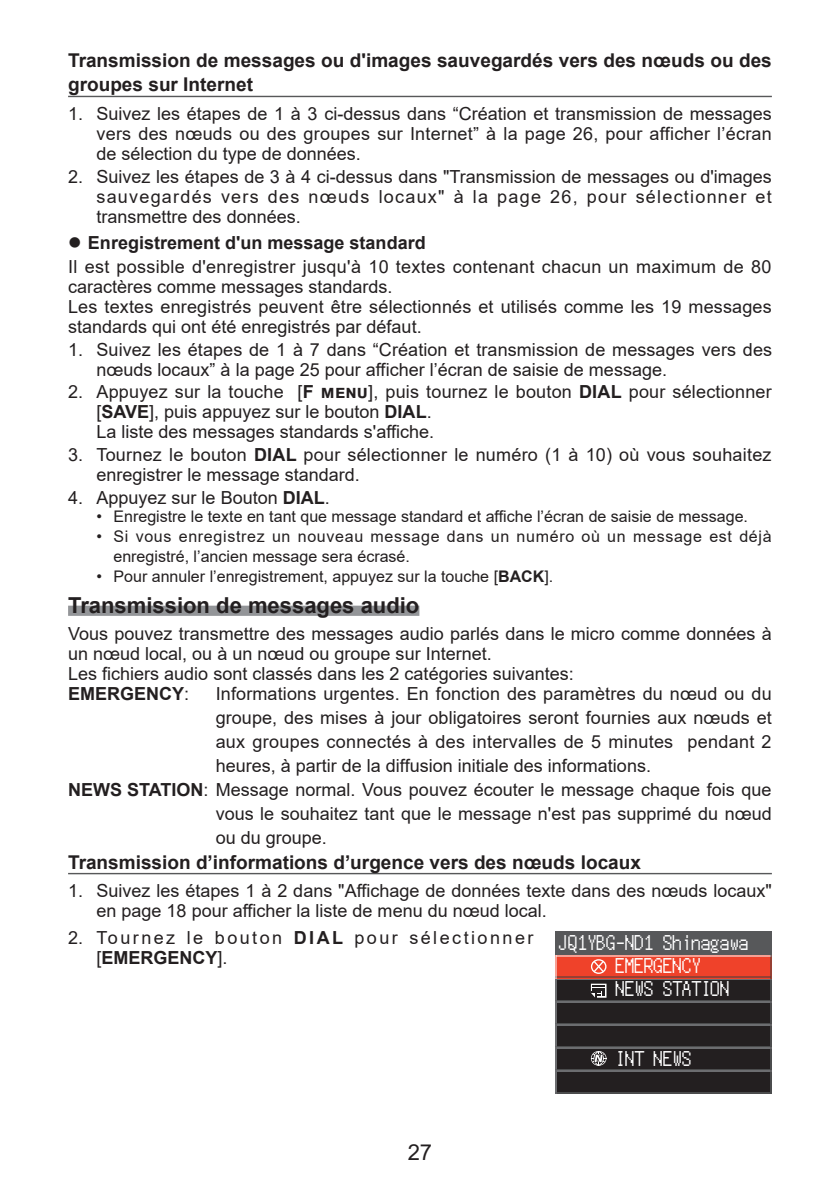
<style>
.page{position:relative;width:840px;height:1191px;background:#fff}
.page>*{position:absolute;margin:0;border:0;box-sizing:border-box;transform-origin:0 0}
.t1{font:700 22px "Arial";color:#231f20}
.t2{font:22px "Arial";color:#231f20}
.t3{font:20.8px/23px "JF Dot K14 2004 Regular";color:#fff;scale:.91 1}
.t4{font:700 19px/24px "Arial";color:#231f20}
.t5{font:18px/20px "Arial";color:#231f20}
.t6{font:18px/20px "Arial";letter-spacing:.135em;color:#231f20}
.t7{font:700 18px "Arial";color:#231f20}
.t8{font:16px "Arial";color:#231f20}
.t9{font:16px/20px "Arial";letter-spacing:.04em;color:#231f20}
.s1{font-weight:700}
</style>
<div class="page">
<hr style="left:68px;top:96px;width:703px;height:1px;background:#57585a">
<div style="left:68px;top:605px;width:351px;height:11px;background:#939598"></div>
<hr style="left:68px;top:873px;width:703px;height:1px;background:#57585a">
<div style="left:554px;top:930px;width:217px;height:24px;background:#57585a"></div>
<div style="left:554px;top:978px;width:217px;height:23px;background:#231f20"></div>
<hr style="left:555px;top:978px;width:216px;height:1px;background:#6c6d70">
<hr style="left:554px;top:999px;width:216px;height:2px;background:#4b4c4d">
<hr style="left:554px;top:978px;width:2px;height:23px;background:#6c6d70">
<div style="left:554px;top:1001px;width:217px;height:23px;background:#231f20"></div>
<hr style="left:555px;top:1001px;width:216px;height:1px;background:#6c6d70">
<hr style="left:554px;top:1022px;width:216px;height:2px;background:#4b4c4d">
<hr style="left:554px;top:1001px;width:2px;height:23px;background:#6c6d70">
<div style="left:554px;top:1024px;width:217px;height:23px;background:#231f20"></div>
<hr style="left:555px;top:1024px;width:216px;height:1px;background:#6c6d70">
<hr style="left:554px;top:1045px;width:216px;height:2px;background:#4b4c4d">
<hr style="left:554px;top:1024px;width:2px;height:23px;background:#6c6d70">
<div style="left:554px;top:1047px;width:217px;height:23px;background:#231f20"></div>
<hr style="left:555px;top:1047px;width:216px;height:1px;background:#6c6d70">
<hr style="left:554px;top:1069px;width:216px;height:1px;background:#4b4c4d">
<hr style="left:554px;top:1047px;width:2px;height:23px;background:#6c6d70">
<div style="left:554px;top:1070px;width:217px;height:23px;background:#231f20"></div>
<hr style="left:555px;top:1070px;width:216px;height:1px;background:#6c6d70">
<hr style="left:554px;top:1092px;width:216px;height:1px;background:#4b4c4d">
<hr style="left:554px;top:1070px;width:2px;height:23px;background:#6c6d70">
<div style="left:554px;top:955px;width:217px;height:23px;background:#ef422a"></div>
<hr style="left:554px;top:976px;width:216px;height:2px;background:#3e3e3f">
<hr style="left:556px;top:955px;width:214px;height:1px;background:#fff">
<hr style="left:554px;top:955px;width:2px;height:23px;background:#fff">
<svg style="left:770px;top:955px;width:1px;height:138px"></svg>
<svg style="left:590px;top:959px;width:16px;height:15px"></svg>
<svg style="left:590px;top:983px;width:16px;height:14px"></svg>
<svg style="left:590px;top:1051px;width:16px;height:14px"></svg>
<p class="t4" style="left:68px;top:49px;width:705px">Transmission de messages ou d'images sauvegardés vers des nœuds ou des groupes sur Internet</p>
<p class="t5" style="left:96px;top:104px;width:676px;text-align:justify;text-indent:-28px">1. Suivez les étapes de 1 à 3 ci-dessus dans “Création et transmission de messages vers des nœuds ou des groupes sur Internet” à la page 26, pour afficher l’écran de sélection du type de données.</p>
<p class="t5" style="left:96px;top:167px;width:676px;text-align:justify;text-indent:-28px">2. Suivez les étapes de 3 à 4 ci-dessus dans "Transmission de messages ou d'images sauvegardés vers des nœuds locaux" à la page 26, pour sélectionner et transmettre des données.</p>
<p class="t7" style="left:88px;top:230px;width:339px">Enregistrement d'un message standard</p>
<p class="t5" style="left:68px;top:256px;width:704px">Il est possible d'enregistrer jusqu'à 10 textes contenant chacun un maximum de 80 caractères comme messages standards.<br>Les textes enregistrés peuvent être sélectionnés et utilisés comme les 19 messages standards qui ont été enregistrés par défaut.</p>
<p class="t5" style="left:96px;top:339px;width:676px;text-indent:-28px">1. Suivez les étapes de 1 à 7 dans “Création et transmission de messages vers des nœuds locaux” à la page 25 pour afficher l’écran de saisie de message.</p>
<p class="t5" style="left:96px;top:382px;width:676px;text-indent:-28px">2. Appuyez sur la touche [<span class="s1">F menu</span>], puis tournez le bouton <span class="s1">DIAL</span> pour sélectionner [<span class="s1">SAVE</span>], puis appuyez sur le bouton <span class="s1">DIAL</span>.<br>La liste des messages standards s'affiche.</p>
<p class="t5" style="left:96px;top:445px;width:676px;text-indent:-28px">3. Tournez le bouton <span class="s1">DIAL</span> pour sélectionner le numéro (1 à 10) où vous souhaitez enregistrer le message standard.</p>
<p class="t5" style="left:68px;top:488px;width:263px">4. Appuyez sur le Bouton <span class="s1">DIAL</span>.</p>
<p class="t8" style="left:96px;top:506px;width:652px">• Enregistre le texte en tant que message standard et affiche l’écran de saisie de message.</p>
<p class="t9" style="left:113px;top:527px;width:659px;text-indent:-17px">• Si vous enregistrez un nouveau message dans un numéro où un message est déjà enregistré, l’ancien message sera écrasé.</p>
<p class="t8" style="left:96px;top:566px;width:458px">• Pour annuler l’enregistrement, appuyez sur la touche [<span class="s1">BACK</span>].</p>
<p class="t1" style="left:68px;top:590px;width:352px">Transmission de messages audio</p>
<p class="t5" style="left:68px;top:623px;width:704px">Vous pouvez transmettre des messages audio parlés dans le micro comme données à un nœud local, ou à un nœud ou groupe sur Internet.<br>Les fichiers audio sont classés dans les 2 catégories suivantes:<br><span class="s1">EMERGENCY</span>:</p>
<p class="t5" style="left:215px;top:683px;width:557px">Informations urgentes. En fonction des paramètres du nœud ou du</p>
<p class="t5" style="left:215px;top:707px;width:557px">groupe, des mises à jour obligatoires seront fournies aux nœuds et</p>
<p class="t5" style="left:215px;top:731px;width:557px">aux groupes connectés à des intervalles de 5 minutes pendant 2</p>
<p class="t5" style="left:215px;top:755px;width:436px">heures, à partir de la diffusion initiale des informations.</p>
<p class="t5" style="left:68px;top:779px;width:704px"><span class="s1">NEWS STATION</span>: Message normal. Vous pouvez écouter le message chaque fois que</p>
<p class="t5" style="left:215px;top:803px;width:557px">vous le souhaitez tant que le message n'est pas supprimé du nœud</p>
<p class="t5" style="left:215px;top:827px;width:113px">ou du groupe.</p>
<p class="t4" style="left:68px;top:850px;width:574px">Transmission d’informations d’urgence vers des nœuds locaux</p>
<p class="t5" style="left:96px;top:881px;width:676px;text-indent:-28px">1. Suivez les étapes 1 à 2 dans "Affichage de données texte dans des nœuds locaux" en page 18 pour afficher la liste de menu du nœud local.</p>
<p class="t6" style="left:96px;top:927px;width:438px;text-indent:-28px">2. Tournez le bouton <span class="s1">DIAL</span> pour sélectionner [<span class="s1">EMERGENCY</span>].</p>
<p class="t3" style="left:558px;top:930px;width:210px">JQ1YBG-ND1 Shinagawa</p>
<p class="t3" style="left:615px;top:954px;width:127px">EMERGENCY<br>NEWS STATION</p>
<p class="t2" style="left:407px;top:1136px;width:26px">27</p>
<p class="t3" style="left:615px;top:1046px;width:85px">INT NEWS</p>
</div>
